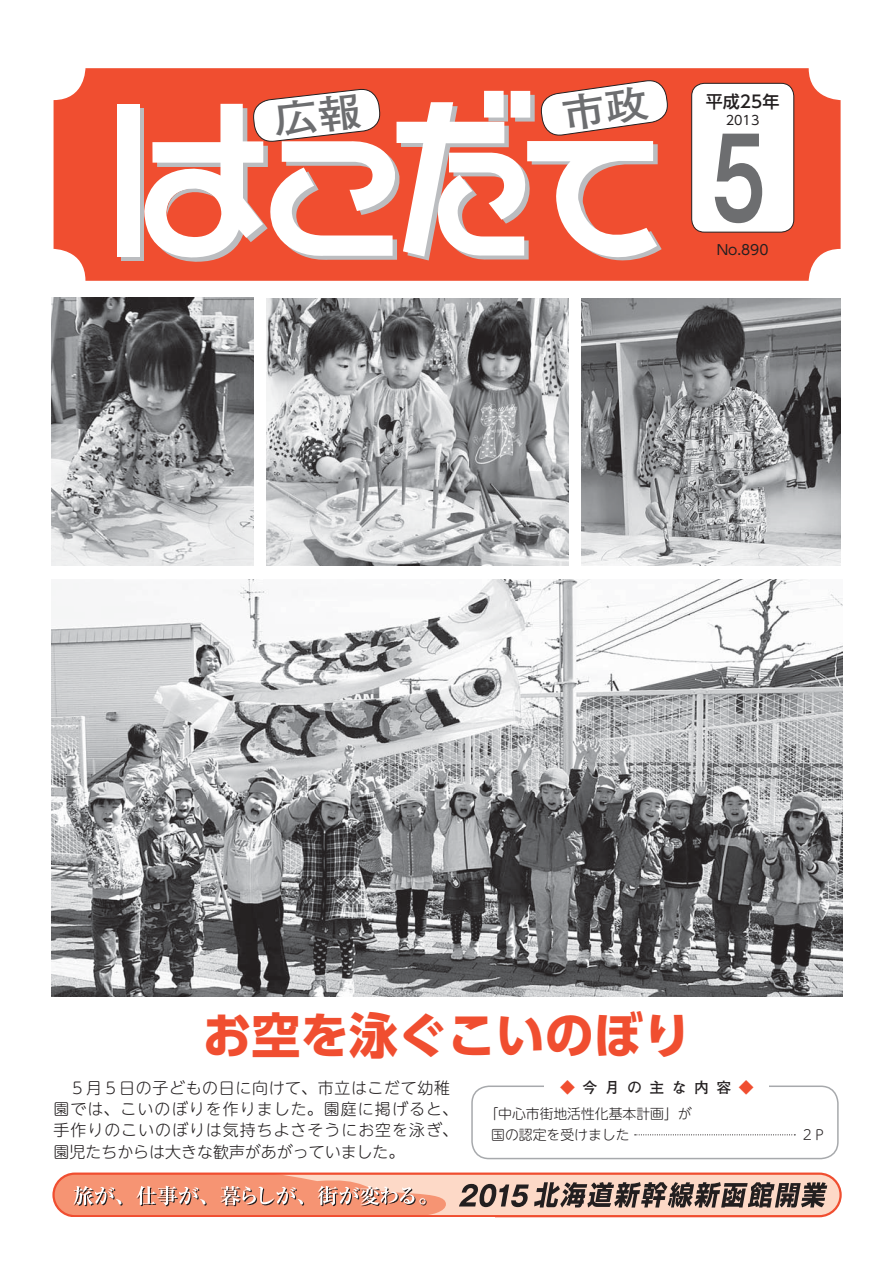
<style>
.page{position:relative;width:893px;height:1263px;background:#fff}
.page>*{position:absolute;margin:0;border:0;box-sizing:border-box;transform-origin:0 0}
.t1{font:110.55px "Gothic MB101 Pro De Bold 90 pv RKSJ H";color:#6d6e70;scale:.65 1}
.t2{font:48.9px "UD Shin Go Pro Bold 90 pv RKSJ H";color:#f04e30}
.t3{font:16.95px "UD Shin Go Pro Medium 90 pv RKSJ H";color:#231f20}
.t4{font:15.9px/21.3px "UD Shin M Go Pro Light 90 pv RKSJ H";letter-spacing:.05em;color:#231f20}
.t5{font:14.85px "Futo Go B101 Pro Bold 90 pv RKSJ H";letter-spacing:.5em;color:#231f20}
.t6{font:13.8px/21.3px "UD Shin M Go Pro Light 90 pv RKSJ H";color:#231f20}
.t7{font:13.8px "UD Shin Go Pro Regular 90 pv RKSJ H";color:#231f20}
.t8{font:12.75px "UD Shin Go Pro Regular 90 pv RKSJ H";color:#231f20}
.s1{color:#f04e30}
</style>
<div class="page">
<div style="left:54px;top:68px;width:786px;height:213px;background:#f04e30;border-radius:32px"></div>
<svg style="left:634px;top:1134px;width:161px;height:1px"></svg>
<div style="left:471px;top:1086px;width:367px;height:73px;border:2px solid #a7a9ac;border-radius:17px"></div>
<div style="left:544px;top:1080px;width:225px;height:15px;background:#fff"></div>
<div style="left:691px;top:83px;width:102px;height:149px;background:#fff;border-radius:13px"></div>
<div style="left:691px;top:83px;width:103px;height:149px;border:1px solid #231f20;border-radius:13px"></div>
<div style="left:121px;top:108px;width:23px;height:153px;background:#bbbdc0"></div>
<div style="left:117px;top:104px;width:23px;height:153px;background:#fff"></div>
<div style="left:54px;top:1174px;width:786px;height:42px;background:#fdd9c7;border-radius:21px"></div>
<svg style="left:55px;top:1173px;width:391px;height:41px;background:#eb9f86"></svg>
<div style="left:52px;top:1173px;width:789px;height:44px;border:2px solid #f04e30;border-radius:21px"></div>
<svg style="left:459px;top:1184px;width:69px;height:23px"></svg>
<svg style="left:534px;top:1182px;width:293px;height:26px"></svg>
<img style="left:51px;top:579px;width:791px;height:417px">
<img style="left:266px;top:298px;width:302px;height:268px">
<img style="left:51px;top:298px;width:202px;height:268px">
<img style="left:581px;top:298px;width:259px;height:268px">
<svg style="left:144px;top:80px;width:524px;height:182px"></svg>
<p class="t3" style="left:705px;top:95px;width:75px">平成25年</p>
<p class="t8" style="left:725px;top:116px;width:35px">2013</p>
<h1 class="t1" style="left:711px;top:138px;width:85px">5</h1>
<p class="t7" style="left:716px;top:244px;width:53px">No.890</p>
<h2 class="t2" style="left:202px;top:1018px;width:490px">お空を泳ぐこいのぼり</h2>
<p class="t4" style="left:54px;top:1079px;width:406px;text-indent:16px">５月５日の子どもの日に向けて、市立はこだて幼稚園では、こいのぼりを作りました。園庭に掲げると、手作りのこいのぼりは気持ちよさそうにお空を泳ぎ、園児たちからは大きな歓声があがっていました。</p>
<p class="t5" style="left:560px;top:1082px;width:195px"><span class="s1">◆</span>今月の主な内容<span class="s1">◆</span></p>
<p class="t6" style="left:491px;top:1105px;width:202px;text-indent:-7px">「中心市街地活性化基本計画」が国の認定を受けました</p>
<p class="t6" style="left:802px;top:1126px;width:22px">2P</p>
</div>
